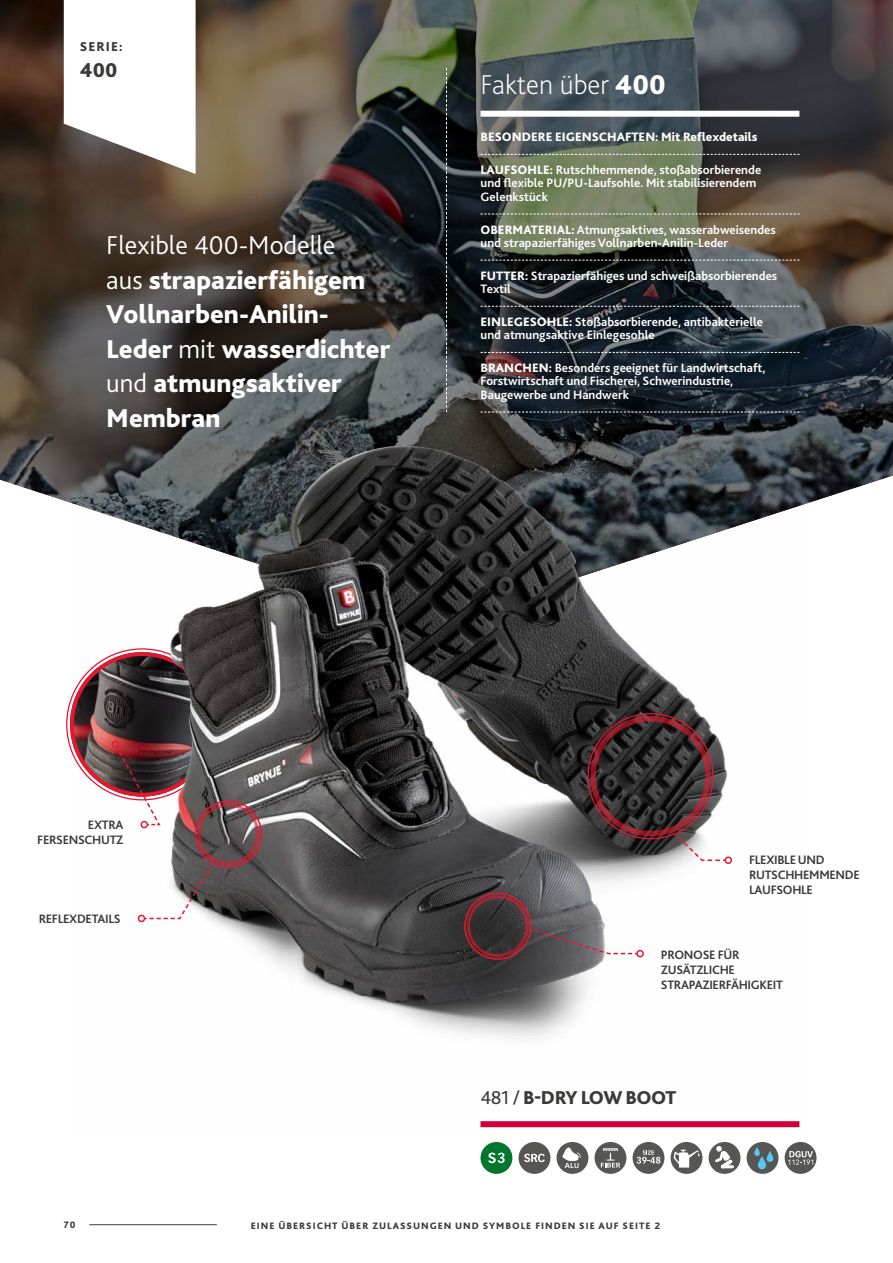
<style>
.page{position:relative;width:893px;height:1263px;background:#fff}
.page>*{position:absolute;margin:0;border:0;box-sizing:border-box;transform-origin:0 0}
.t1{font:200 28.5px "Bliss 2";color:#fff}
.t2{font:800 27px/34.5px "Bliss 2";color:#fff}
.t3{font:800 21px "Bliss 2";color:#3a3a39}
.t4{font:800 19.5px "Bliss 2";letter-spacing:-.035em;color:#3a3a39}
.t5{font:800 13.5px "Bliss 2";letter-spacing:.075em;color:#3a3a39}
.t6{font:700 12.75px/13.5px "Bliss 2";color:#fff}
.t7{font:700 12.75px/15px "Bliss 2";letter-spacing:-.025em;color:#3a3a39}
.t8{font:800 12.75px "Bliss 2";color:#fff}
.t9{font:800 9.75px "Bliss 2";letter-spacing:.1em;color:#3a3a39}
.s1{font-weight:300}
.s2{font-weight:800}
.s3{font-weight:400}
</style>
<div class="page">
<svg style="left:0;top:0;width:893px;height:506px;background:#484741"></svg>
<img style="left:79px;top:412px;width:722px;height:716px">
<svg style="left:143px;top:861px;width:72px;height:59px"></svg>
<div style="left:138px;top:915px;width:7px;height:7px;border:2px solid #e5182f;border-radius:50%"></div>
<div style="left:195px;top:800px;width:67px;height:68px;border:2px solid #e5182f;border-radius:50%"></div>
<div style="left:198px;top:803px;width:61px;height:62px;border:3px solid #e5182f;border-radius:50%"></div>
<div style="left:464px;top:892px;width:67px;height:68px;border:2px solid #e5182f;border-radius:50%"></div>
<div style="left:467px;top:895px;width:62px;height:62px;border:3px solid #e5182f;border-radius:50%"></div>
<svg style="left:529px;top:928px;width:110px;height:27px"></svg>
<div style="left:636px;top:950px;width:8px;height:7px;border:2px solid #e5182f;border-radius:50%"></div>
<svg style="left:673px;top:831px;width:54px;height:31px"></svg>
<div style="left:725px;top:856px;width:7px;height:8px;border:2px solid #e5182f;border-radius:50%"></div>
<div style="left:590px;top:716px;width:121px;height:120px;border:5px solid #e5182f;border-radius:50%"></div>
<hr style="left:89px;top:1224px;width:128px;height:1px;background:#3a3a39">
<svg style="left:446px;top:68px;width:1px;height:344px"></svg>
<div style="left:480px;top:111px;width:319px;height:6px;background:#fff"></div>
<svg style="left:480px;top:154px;width:319px;height:1px"></svg>
<svg style="left:480px;top:214px;width:319px;height:1px"></svg>
<svg style="left:480px;top:260px;width:319px;height:1px"></svg>
<svg style="left:480px;top:306px;width:319px;height:1px"></svg>
<svg style="left:480px;top:352px;width:319px;height:1px"></svg>
<svg style="left:480px;top:412px;width:319px;height:1px"></svg>
<div style="left:480px;top:1121px;width:319px;height:6px;background:#cf003a"></div>
<div style="left:480px;top:1142px;width:32px;height:32px;background:#00762f;border-radius:50%"></div>
<svg style="left:488px;top:1152px;width:17px;height:11px"></svg>
<div style="left:518px;top:1142px;width:32px;height:32px;background:#565655;border-radius:50%"></div>
<svg style="left:524px;top:1154px;width:21px;height:8px"></svg>
<div style="left:556px;top:1142px;width:32px;height:32px;background:#565655;border-radius:50%"></div>
<svg style="left:562px;top:1147px;width:19px;height:21px"></svg>
<div style="left:595px;top:1142px;width:31px;height:32px;background:#565655;border-radius:50%"></div>
<svg style="left:601px;top:1148px;width:19px;height:19px"></svg>
<div style="left:633px;top:1142px;width:31px;height:32px;background:#565655;border-radius:50%"></div>
<svg style="left:636px;top:1150px;width:24px;height:13px"></svg>
<div style="left:671px;top:1142px;width:31px;height:32px;background:#565655;border-radius:50%"></div>
<svg style="left:673px;top:1149px;width:27px;height:18px"></svg>
<div style="left:709px;top:1142px;width:31px;height:32px;background:#565655;border-radius:50%"></div>
<svg style="left:715px;top:1146px;width:19px;height:22px"></svg>
<div style="left:747px;top:1142px;width:31px;height:32px;background:#565655;border-radius:50%"></div>
<svg style="left:754px;top:1147px;width:19px;height:22px"></svg>
<div style="left:785px;top:1142px;width:31px;height:32px;background:#565655;border-radius:50%"></div>
<svg style="left:788px;top:1151px;width:25px;height:14px"></svg>
<svg style="left:64px;top:0;width:132px;height:174px"></svg>
<svg style="left:115px;top:745px;width:47px;height:81px"></svg>
<div style="left:141px;top:821px;width:7px;height:7px;border:2px solid #e5182f;border-radius:50%"></div>
<div style="left:112px;top:740px;width:7px;height:8px;border:2px solid #e5182f;border-radius:50%"></div>
<p class="t5" style="left:80px;top:38px;width:44px">SERIE:</p>
<h3 class="t3" style="left:80px;top:57px;width:39px">400</h3>
<h2 class="t2" style="left:106px;top:228px;width:285px"><span class="s1">Flexible 400-Modelle<br>aus</span> strapazierfähigem<br>Vollnarben-Anilin-<br>Leder <span class="s1">mit</span> wasserdichter <span class="s1">und</span> atmungsaktiver<br>Membran</h2>
<h1 class="t1" style="left:480px;top:67px;width:187px">Fakten über <span class="s2">400</span></h1>
<p class="t8" style="left:480px;top:129px;width:278px">BESONDERE EIGENSCHAFTEN: Mit Reflexdetails</p>
<p class="t6" style="left:480px;top:163px;width:282px"><span class="s2">LAUFSOHLE:</span> Rutschhemmende, stoßabsorbierende und flexible PU/PU-Laufsohle. Mit stabilisierendem<br>Gelenkstück</p>
<p class="t6" style="left:480px;top:222px;width:297px"><span class="s2">OBERMATERIAL:</span> Atmungsaktives, wasserabweisendes und strapazierfähiges Vollnarben-Anilin-Leder</p>
<p class="t6" style="left:480px;top:269px;width:298px"><span class="s2">FUTTER:</span> Strapazierfähiges und schweißabsorbierendes<br>Textil</p>
<p class="t6" style="left:480px;top:315px;width:284px"><span class="s2">EINLEGESOHLE:</span> Stoßabsorbierende, antibakterielle und atmungsaktive Einlegesohle</p>
<p class="t6" style="left:480px;top:361px;width:287px"><span class="s2">BRANCHEN:</span> Besonders geeignet für Landwirtschaft,<br>Forstwirtschaft und Fischerei, Schwerindustrie,<br>Baugewerbe und Handwerk</p>
<p class="t7" style="left:37px;top:817px;width:88px;text-align:right">EXTRA<br>FERSENSCHUTZ</p>
<p class="t7" style="left:39px;top:911px;width:83px">REFLEXDETAILS</p>
<p class="t7" style="left:749px;top:852px;width:112px">FLEXIBLE UND<br>RUTSCHHEMMENDE<br>LAUFSOHLE</p>
<p class="t7" style="left:661px;top:947px;width:124px">PRONOSE FÜR<br>ZUSÄTZLICHE<br>STRAPAZIERFÄHIGKEIT</p>
<h3 class="t4" style="left:480px;top:1085px;width:198px"><span class="s3">481 /</span> B-DRY LOW BOOT</h3>
<p class="t9" style="left:64px;top:1218px;width:13px">70</p>
<p class="t9" style="left:251px;top:1219px;width:411px">EINE ÜBERSICHT ÜBER ZULASSUNGEN UND SYMBOLE FINDEN SIE AUF SEITE 2</p>
</div>
